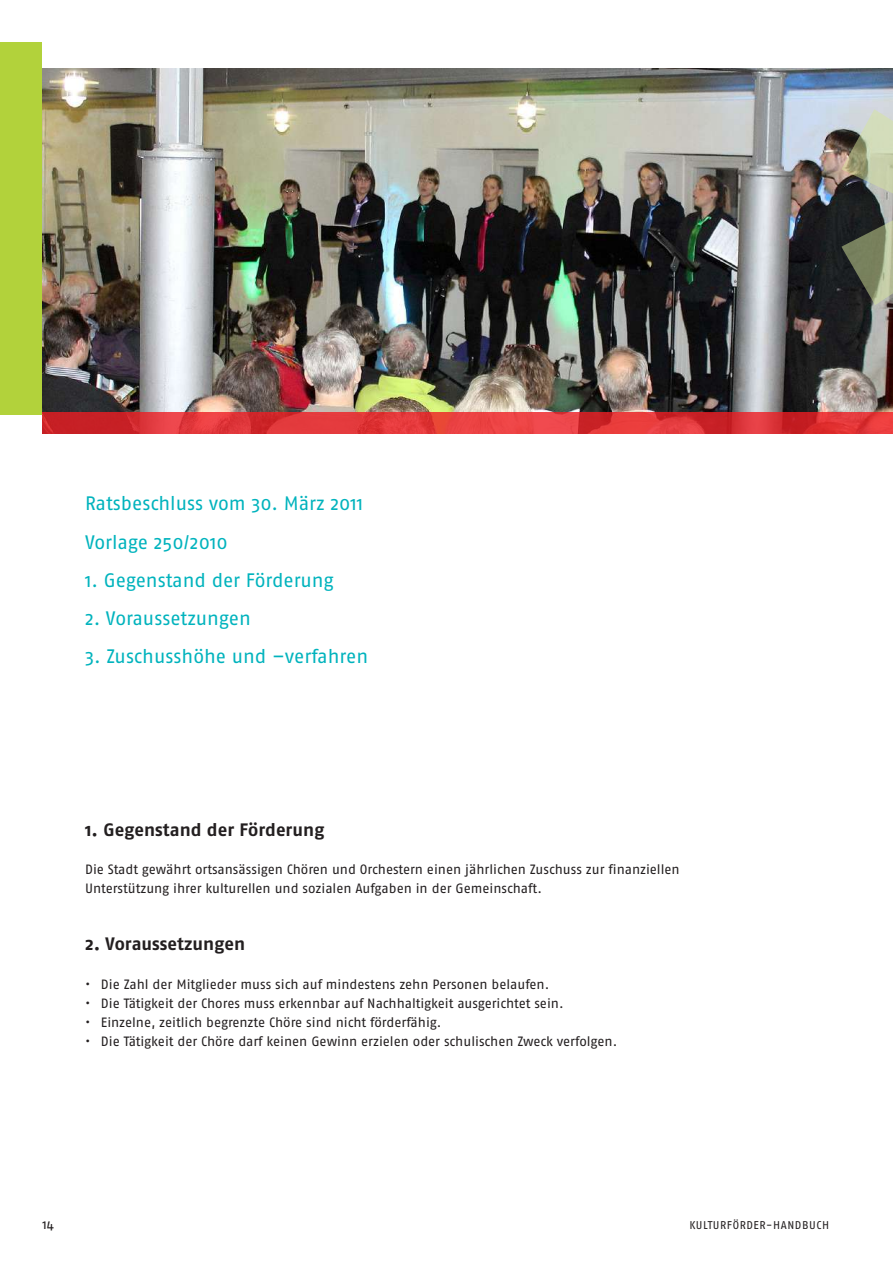
<style>
.page{position:relative;width:893px;height:1263px;background:#fff}
.page>*{position:absolute;margin:0;border:0;box-sizing:border-box;transform-origin:0 0}
.t1{font:19.5px/38.2px "Fago No";color:#00b3bd}
.t2{font:700 18px "Fago No";color:#231f20}
.t3{font:13.5px/19.2px "Fago No";letter-spacing:-.005em;color:#231f20}
.t4{font:11.25px "Fago No";letter-spacing:.05em;color:#231f20}
</style>
<div class="page">
<div style="left:0;top:43px;width:893px;height:372px;background:#b2d23b"></div>
<div style="left:43px;top:0;width:850px;height:412px;background:#fff"></div>
<img style="left:43px;top:68px;width:850px;height:344px">
<img style="left:841px;top:68px;width:52px;height:277px">
<svg style="left:43px;top:412px;width:850px;height:22px;background:#dd3437"></svg>
<h1 class="t1" style="left:85px;top:484px;width:280px">Ratsbeschluss vom 30. März 2011<br>Vorlage 250/2010</h1>
<h1 class="t1" style="left:85px;top:561px;width:250px">1. Gegenstand der Förderung</h1>
<h1 class="t1" style="left:85px;top:599px;width:167px">2. Voraussetzungen</h1>
<h1 class="t1" style="left:85px;top:637px;width:285px">3. Zuschusshöhe und –verfahren</h1>
<h2 class="t2" style="left:85px;top:819px;width:241px">1. Gegenstand der Förderung</h2>
<p class="t3" style="left:85px;top:859px;width:596px">Die Stadt gewährt ortsansässigen Chören und Orchestern einen jährlichen Zuschuss zur finanziellen<br>Unterstützung ihrer kulturellen und sozialen Aufgaben in der Gemeinschaft.</p>
<h2 class="t2" style="left:85px;top:933px;width:162px">2. Voraussetzungen</h2>
<p class="t3" style="left:85px;top:974px;width:466px">• Die Zahl der Mitglieder muss sich auf mindestens zehn Personen belaufen.</p>
<p class="t3" style="left:85px;top:993px;width:480px">• Die Tätigkeit der Chores muss erkennbar auf Nachhaltigkeit ausgerichtet sein.</p>
<p class="t3" style="left:85px;top:1012px;width:358px">• Einzelne, zeitlich begrenzte Chöre sind nicht förderfähig.</p>
<p class="t3" style="left:85px;top:1032px;width:534px">• Die Tätigkeit der Chöre darf keinen Gewinn erzielen oder schulischen Zweck verfolgen.</p>
<p class="t3" style="left:43px;top:1214px;width:13px">14</p>
<p class="t4" style="left:689px;top:1219px;width:141px">KULTURFÖRDER-HANDBUCH</p>
</div>
